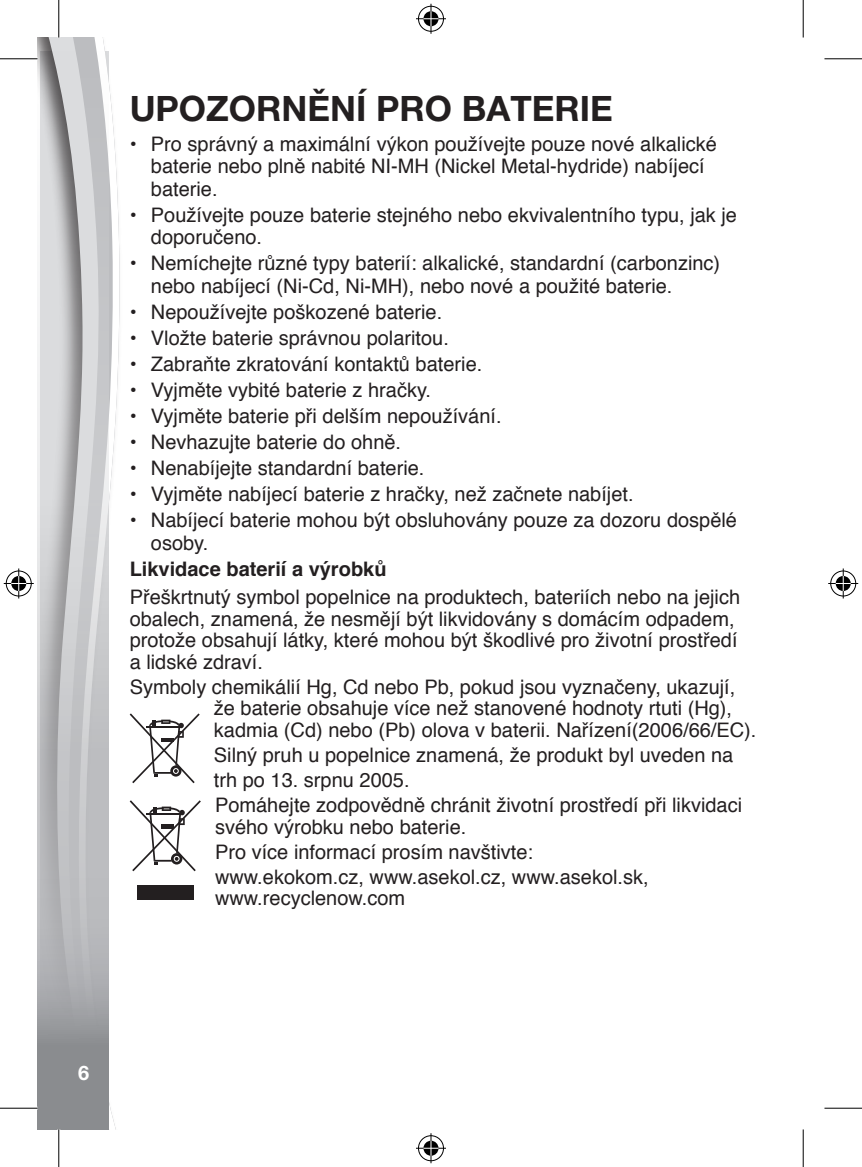
<style>
.page{position:relative;width:862px;height:1167px;background:#fff}
.page>*{position:absolute;margin:0;border:0;box-sizing:border-box;transform-origin:0 0}
.t1{font:700 35px "Helvetica Neue LT Pro";color:#231f20}
.t2{font:20px/22.5px "Helvetica";color:#231f20}
.t3{font:700 20px "Helvetica";color:#231f20}
.t4{font:700 20px "Helvetica Neue LT Pro";color:#fff}
</style>
<div class="page">
<svg style="left:76px;top:38px;width:44px;height:1091px"></svg>
<svg style="left:38px;top:52px;width:70px;height:1077px;background:#bcbdbf"></svg>
<div style="left:137px;top:885px;width:56px;height:14px;background:#231f20"></div>
<svg style="left:130px;top:800px;width:71px;height:71px"></svg>
<svg style="left:130px;top:713px;width:70px;height:70px"></svg>
<hr style="left:0;top:58px;width:38px;height:1px;background:#000">
<hr style="left:824px;top:58px;width:38px;height:1px;background:#000">
<hr style="left:0;top:1107px;width:38px;height:1px;background:#000">
<hr style="left:824px;top:1107px;width:38px;height:1px;background:#000">
<hr style="left:58px;top:0;width:1px;height:37px;background:#000">
<hr style="left:58px;top:1129px;width:1px;height:37px;background:#000">
<hr style="left:802px;top:0;width:1px;height:37px;background:#000">
<hr style="left:802px;top:1129px;width:1px;height:37px;background:#000">
<div style="left:417px;top:5px;width:28px;height:28px;border:3px solid #fff;border-radius:50%"></div>
<hr style="left:416px;top:17px;width:30px;height:3px;background:#fff">
<hr style="left:429px;top:4px;width:3px;height:30px;background:#fff">
<div style="left:422px;top:10px;width:18px;height:18px;border:3px solid #fff;border-radius:50%"></div>
<div style="left:418px;top:6px;width:26px;height:26px;border:1px solid #000;border-radius:50%"></div>
<hr style="left:416px;top:18px;width:30px;height:1px;background:#000">
<hr style="left:430px;top:4px;width:1px;height:30px;background:#000">
<svg style="left:423px;top:11px;width:15px;height:15px"></svg>
<div style="left:417px;top:1134px;width:28px;height:28px;border:3px solid #fff;border-radius:50%"></div>
<hr style="left:416px;top:1146px;width:30px;height:3px;background:#fff">
<hr style="left:429px;top:1133px;width:3px;height:30px;background:#fff">
<div style="left:422px;top:1139px;width:18px;height:18px;border:3px solid #fff;border-radius:50%"></div>
<div style="left:418px;top:1135px;width:26px;height:25px;border:1px solid #000;border-radius:50%"></div>
<hr style="left:416px;top:1147px;width:30px;height:1px;background:#000">
<hr style="left:430px;top:1133px;width:1px;height:30px;background:#000">
<svg style="left:423px;top:1140px;width:15px;height:15px"></svg>
<div style="left:5px;top:569px;width:28px;height:28px;border:3px solid #fff;border-radius:50%"></div>
<hr style="left:4px;top:582px;width:30px;height:3px;background:#fff">
<hr style="left:17px;top:568px;width:3px;height:30px;background:#fff">
<div style="left:10px;top:574px;width:18px;height:18px;border:3px solid #fff;border-radius:50%"></div>
<div style="left:6px;top:570px;width:26px;height:26px;border:1px solid #000;border-radius:50%"></div>
<hr style="left:4px;top:583px;width:30px;height:1px;background:#000">
<hr style="left:18px;top:568px;width:1px;height:30px;background:#000">
<svg style="left:11px;top:576px;width:15px;height:15px"></svg>
<div style="left:829px;top:569px;width:28px;height:28px;border:3px solid #fff;border-radius:50%"></div>
<hr style="left:828px;top:582px;width:30px;height:3px;background:#fff">
<hr style="left:841px;top:568px;width:3px;height:30px;background:#fff">
<div style="left:834px;top:574px;width:18px;height:18px;border:3px solid #fff;border-radius:50%"></div>
<div style="left:830px;top:570px;width:26px;height:26px;border:1px solid #000;border-radius:50%"></div>
<hr style="left:828px;top:583px;width:30px;height:1px;background:#000">
<hr style="left:842px;top:568px;width:1px;height:30px;background:#000">
<svg style="left:835px;top:576px;width:15px;height:15px"></svg>
<h1 class="t1" style="left:130px;top:87px;width:484px">UPOZORNĚNÍ PRO BATERIE</h1>
<p class="t2" style="left:151px;top:133px;width:567px;text-indent:-21px">• Pro správný a maximální výkon používejte pouze nové alkalické baterie nebo plně nabité NI-MH (Nickel Metal-hydride) nabíjecí baterie.</p>
<p class="t2" style="left:151px;top:204px;width:587px;text-indent:-21px">• Používejte pouze baterie stejného nebo ekvivalentního typu, jak je doporučeno.</p>
<p class="t2" style="left:151px;top:252px;width:571px;text-indent:-21px">• Nemíchejte různé typy baterií: alkalické, standardní (carbonzinc) nebo nabíjecí (Ni-Cd, Ni-MH), nebo nové a použité baterie.</p>
<p class="t2" style="left:130px;top:301px;width:314px">• Nepoužívejte poškozené baterie.</p>
<p class="t2" style="left:130px;top:327px;width:321px">• Vložte baterie správnou polaritou.</p>
<p class="t2" style="left:130px;top:353px;width:354px">• Zabraňte zkratování kontaktů baterie.</p>
<p class="t2" style="left:130px;top:379px;width:303px">• Vyjměte vybité baterie z hračky.</p>
<p class="t2" style="left:130px;top:405px;width:373px">• Vyjměte baterie při delším nepoužívání.</p>
<p class="t2" style="left:130px;top:431px;width:273px">• Nevhazujte baterie do ohně.</p>
<p class="t2" style="left:130px;top:457px;width:296px">• Nenabíjejte standardní baterie.</p>
<p class="t2" style="left:130px;top:483px;width:505px">• Vyjměte nabíjecí baterie z hračky, než začnete nabíjet.</p>
<p class="t2" style="left:151px;top:509px;width:587px;text-indent:-21px">• Nabíjecí baterie mohou být obsluhovány pouze za dozoru dospělé osoby.</p>
<p class="t3" style="left:130px;top:552px;width:258px">Likvidace baterií a výrobků</p>
<p class="t2" style="left:130px;top:587px;width:612px;line-height:21.5px">Přeškrtnutý symbol popelnice na produktech, bateriích nebo na jejich obalech, znamená, že nesmějí být likvidovány s domácím odpadem, protože obsahují látky, které mohou být škodlivé pro životní prostředí a lidské zdraví.</p>
<p class="t2" style="left:214px;top:676px;width:544px;line-height:21.5px;text-indent:-84px">Symboly chemikálií Hg, Cd nebo Pb, pokud jsou vyznačeny, ukazují, že baterie obsahuje více než stanovené hodnoty rtuti (Hg), kadmia (Cd) nebo (Pb) olova v baterii. Nařízení(2006/66/EC).</p>
<p class="t2" style="left:214px;top:743px;width:530px;line-height:25px">Silný pruh u popelnice znamená, že produkt byl uveden na trh po 13. srpnu 2005.<br>Pomáhejte zodpovědně chránit životní prostředí při likvidaci</p>
<p class="t2" style="left:215px;top:814px;width:435px;line-height:25px">svého výrobku nebo baterie.<br>Pro více informací prosím navštivte: www.ekokom.cz, www.asekol.cz, www.asekol.sk,</p>
<p class="t2" style="left:215px;top:887px;width:192px">www.recyclenow.com</p>
<p class="t4" style="left:78px;top:1060px;width:13px">6</p>
</div>
